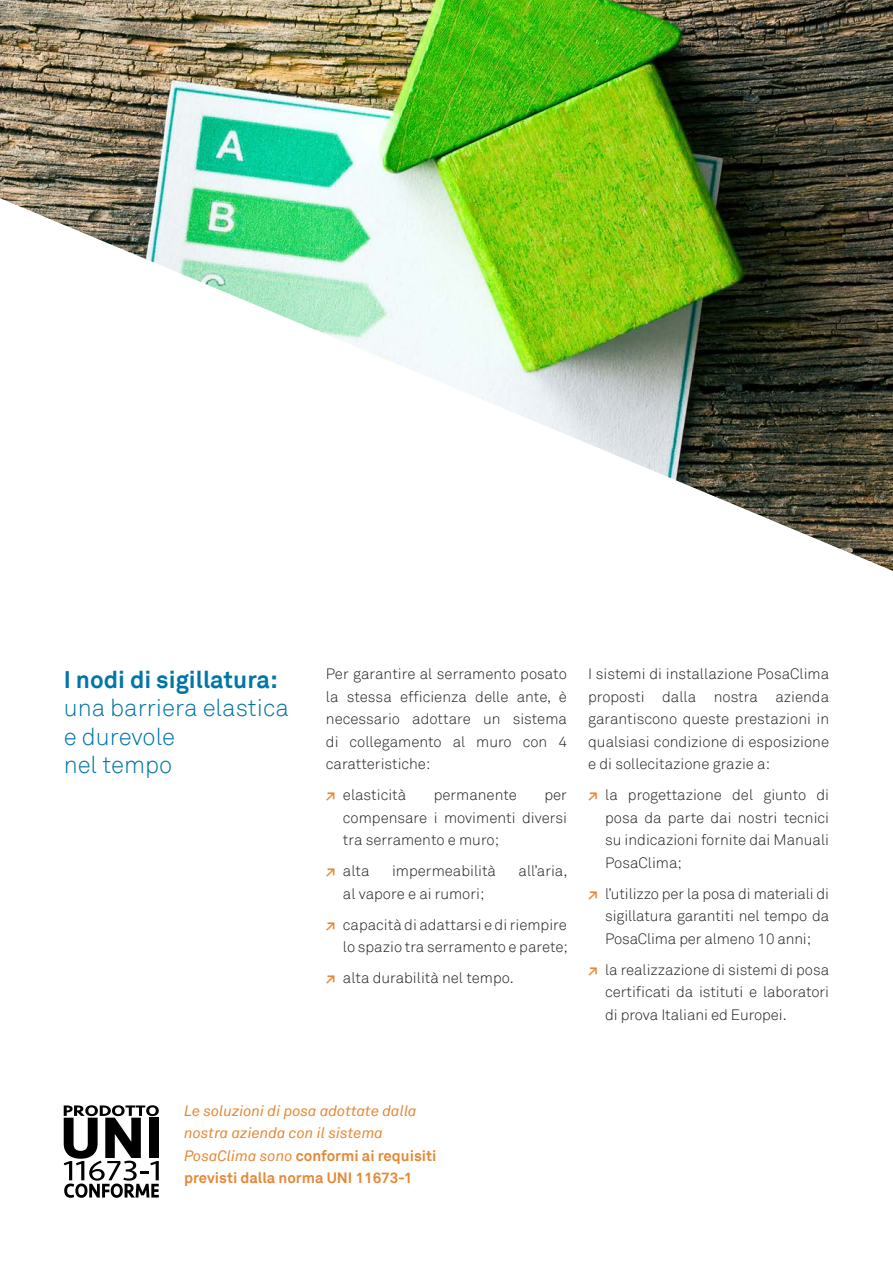
<style>
.page{position:relative;width:893px;height:1263px;background:#fff}
.page>*{position:absolute;margin:0;border:0;box-sizing:border-box;transform-origin:0 0}
.titolo_blu{font:300 24px/28.5px "Akkurat";color:#0076a5}
.t1{font:300 15px/22.5px "Akkurat";color:#231f20;text-align:justify}
.t2{font:italic 15px/22.5px "Akkurat";color:#e68835}
.s1{font-weight:700}
.s2{font-weight:700;color:#e68835}
.s3{font-weight:700;font-style:normal}
</style>
<div class="page">
<img style="left:0;top:0;width:893px;height:571px">
<svg style="left:64px;top:1105px;width:95px;height:93px"></svg>
<p class="titolo_blu" style="left:64px;top:666px;width:227px"><span class="s1">I nodi di sigillatura: </span>una barriera elastica e durevole<br>nel tempo</p>
<p class="t1" style="left:326px;top:663px;width:242px">Per garantire al serramento posato la stessa efficienza delle ante, è necessario adottare un sistema di collegamento al muro con 4 caratteristiche:</p>
<p class="t1" style="left:326px;top:784px;width:82px"><span class="s2">∆</span> elasticità</p>
<p class="t1" style="left:434px;top:784px;width:85px">permanente</p>
<p class="t1" style="left:343px;top:784px;width:225px;text-indent:201px">per compensare i movimenti diversi tra serramento e muro;</p>
<p class="t1" style="left:326px;top:860px;width:45px"><span class="s2">∆</span> alta</p>
<p class="t1" style="left:392px;top:860px;width:105px">impermeabilità</p>
<p class="t1" style="left:519px;top:860px;width:51px">all’aria,</p>
<p class="t1" style="left:343px;top:882px;width:143px">al vapore e ai rumori;</p>
<p class="t1" style="left:326px;top:913px;width:243px;text-align:right"><span class="s2">∆</span> capacità di adattarsi e di riempire lo spazio tra serramento e parete;</p>
<p class="t1" style="left:326px;top:967px;width:189px"><span class="s2">∆</span> alta durabilità nel tempo.</p>
<p class="t1" style="left:588px;top:663px;width:242px">I sistemi di installazione PosaClima proposti dalla nostra azienda garantiscono queste prestazioni in qualsiasi condizione di esposizione e di sollecitazione grazie a:</p>
<p class="t1" style="left:605px;top:784px;width:225px;text-indent:-17px"><span class="s2">∆</span> la progettazione del giunto di posa da parte dai nostri tecnici su indicazioni fornite dai Manuali PosaClima;</p>
<p class="t1" style="left:605px;top:882px;width:225px;text-indent:-17px"><span class="s2">∆</span> l’utilizzo per la posa di materiali di sigillatura garantiti nel tempo da PosaClima per almeno 10 anni;</p>
<p class="t1" style="left:605px;top:958px;width:225px;text-indent:-17px"><span class="s2">∆</span> la realizzazione di sistemi di posa certificati da istituti e laboratori di prova Italiani ed Europei.</p>
<p class="t2" style="left:184px;top:1100px;width:254px">Le soluzioni di posa adottate dalla nostra azienda con il sistema PosaClima sono <span class="s3">conformi ai requisiti previsti dalla norma UNI 11673-1</span></p>
</div>
